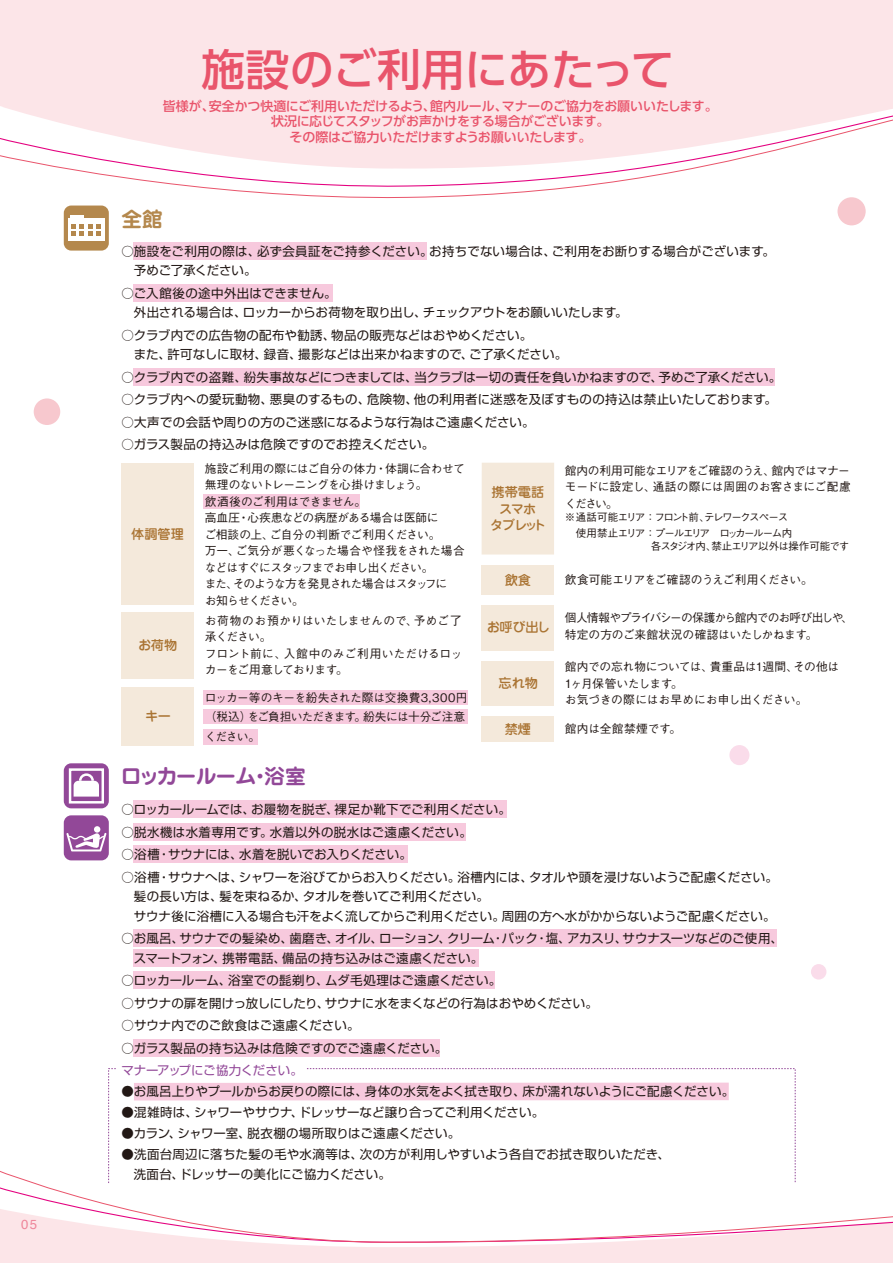
<style>
.page{position:relative;width:893px;height:1263px;background:#fff}
.page>*{position:absolute;margin:0;border:0;box-sizing:border-box;transform-origin:0 0}
.t1{font:500 43.5px "UD Shin Go Pro";letter-spacing:-.005em;color:#e9546b}
.t2{font:700 20.7px "Jun 501 Pro";letter-spacing:-.045em;color:#924898}
.t3{font:700 20.7px "Jun 501 Pro";color:#b4884d}
.t4{font:500 13.2px "Jun 34 Pro";letter-spacing:-.02em;color:#aa7433}
.t5{font:500 13.2px/16.6px "Jun 34 Pro";letter-spacing:-.075em;color:#aa7433;text-align:center}
.t6{font:13.2px "Helvetica";color:#ee869a}
.t7{font:500 12.9px/15.6px "UD Shin Go Pro";letter-spacing:-.015em;color:#e9546b;text-align:center}
.t8{font:12.45px/19.5px "Shin Go Pro";letter-spacing:.005em;color:#221815}
.t9{font:12.45px "Shin Go Pro";letter-spacing:-.005em;color:#924898}
.t10{font:500 11.7px/16.5px "Gothic BBB Pro";letter-spacing:-.04em;color:#221815}
.t11{font:500 11.7px/16.5px "Gothic BBB Pro";letter-spacing:-.005em;color:#221815}
.t12{font:500 11.7px "Gothic BBB Pro";letter-spacing:.005em;color:#221815}
.t13{font:500 10.5px/15.3px "Gothic BBB Pro";letter-spacing:-.11em;color:#221815}
.t14{font:500 10.5px "Gothic BBB Pro";letter-spacing:-.075em;color:#221815}
</style>
<div class="page">
<svg style="left:67px;top:169px;width:789px;height:30px"></svg>
<svg style="left:0;top:0;width:893px;height:169px;background:#fce7ea"></svg>
<div style="left:811px;top:964px;width:15px;height:15px;background:#fadcea;border-radius:50%"></div>
<div style="left:729px;top:745px;width:20px;height:20px;background:#fadcea;border-radius:50%"></div>
<div style="left:34px;top:398px;width:26px;height:27px;background:#f7c8ce;border-radius:50%"></div>
<div style="left:837px;top:197px;width:29px;height:28px;background:#f7c8ce;border-radius:50%"></div>
<div style="left:0;top:1251px;width:893px;height:12px;background:#fce5e8"></div>
<hr style="left:0;top:1248px;width:893px;height:3px;background:#fce5e8">
<svg style="left:0;top:1171px;width:893px;height:77px"></svg>
<div style="left:134px;top:285px;width:199px;height:17px;background:#f7c9dd"></div>
<div style="left:134px;top:242px;width:293px;height:18px;background:#f7c9dd"></div>
<div style="left:134px;top:368px;width:641px;height:17px;background:#f7c9dd"></div>
<div style="left:134px;top:800px;width:373px;height:18px;background:#f7c9dd"></div>
<div style="left:134px;top:823px;width:332px;height:17px;background:#f7c9dd"></div>
<div style="left:134px;top:930px;width:643px;height:17px;background:#f7c9dd"></div>
<div style="left:134px;top:949px;width:345px;height:18px;background:#f7c9dd"></div>
<div style="left:134px;top:1082px;width:595px;height:18px;background:#f7c9dd"></div>
<div style="left:134px;top:845px;width:274px;height:18px;background:#f7c9dd"></div>
<div style="left:134px;top:972px;width:361px;height:17px;background:#f7c9dd"></div>
<div style="left:134px;top:1039px;width:306px;height:18px;background:#f7c9dd"></div>
<div style="left:203px;top:690px;width:265px;height:15px;background:#f7c9dd"></div>
<div style="left:203px;top:494px;width:157px;height:15px;background:#f7c9dd"></div>
<div style="left:203px;top:709px;width:265px;height:15px;background:#f7c9dd"></div>
<div style="left:203px;top:729px;width:55px;height:15px;background:#f7c9dd"></div>
<div style="left:64px;top:763px;width:45px;height:45px;background:#924898;border-radius:7px"></div>
<svg style="left:74px;top:773px;width:25px;height:23px"></svg>
<div style="left:69px;top:768px;width:35px;height:35px;border:2px solid #fff"></div>
<div style="left:64px;top:815px;width:45px;height:45px;background:#924898;border-radius:7px"></div>
<div style="left:94px;top:826px;width:6px;height:7px;background:#fff;border-radius:50%"></div>
<svg style="left:66px;top:832px;width:41px;height:19px"></svg>
<div style="left:121px;top:463px;width:73px;height:142px;background:#f4e9db"></div>
<div style="left:121px;top:612px;width:73px;height:67px;background:#f4e9db"></div>
<div style="left:121px;top:688px;width:73px;height:58px;background:#f4e9db"></div>
<div style="left:482px;top:661px;width:72px;height:44px;background:#f4e9db"></div>
<div style="left:482px;top:605px;width:72px;height:45px;background:#f4e9db"></div>
<div style="left:482px;top:565px;width:72px;height:30px;background:#f4e9db"></div>
<div style="left:482px;top:716px;width:72px;height:26px;background:#f4e9db"></div>
<div style="left:482px;top:463px;width:72px;height:91px;background:#f4e9db"></div>
<svg style="left:108px;top:1068px;width:9px;height:116px"></svg>
<svg style="left:306px;top:1068px;width:490px;height:116px"></svg>
<div style="left:64px;top:206px;width:45px;height:45px;background:#b4884d;border-radius:7px"></div>
<div style="left:68px;top:219px;width:36px;height:22px;background:#fff"></div>
<hr style="left:70px;top:215px;width:14px;height:4px;background:#fff">
<svg style="left:71px;top:224px;width:30px;height:11px"></svg>
<p class="t6" style="left:21px;top:1214px;width:17px">05</p>
<h1 class="t1" style="left:201px;top:34px;width:474px">施設のご利用にあたって</h1>
<p class="t7" style="left:163px;top:98px;width:556px">皆様が、安全かつ快適にご利用いただけるよう、館内ルール、マナーのご協力をお願いいたします。状況に応じてスタッフがお声かけをする場合がございます。<br>その際はご協力いただけますようお願いいたします。</p>
<h2 class="t3" style="left:121px;top:203px;width:43px">全館</h2>
<p class="t8" style="left:121px;top:240px;width:655px">○施設をご利用の際は、必ず会員証をご持参ください。お持ちでない場合は、ご利用をお断りする場合がございます。　予めご了承ください。</p>
<p class="t8" style="left:121px;top:282px;width:508px">○ご入館後の途中外出はできません。<br>　外出される場合は、ロッカーからお荷物を取り出し、チェックアウトをお願いいたします。</p>
<p class="t8" style="left:121px;top:324px;width:447px">○クラブ内での広告物の配布や勧誘、物品の販売などはおやめください。<br>　また、許可なしに取材、録音、撮影などは出来かねますので、ご了承ください。</p>
<p class="t8" style="left:121px;top:366px;width:661px">○クラブ内での盗難、紛失事故などにつきましては、当クラブは一切の責任を負いかねますので、予めご了承ください。</p>
<p class="t8" style="left:121px;top:388px;width:657px">○クラブ内への愛玩動物、悪臭のするもの、危険物、他の利用者に迷惑を及ぼすものの持込は禁止いたしております。</p>
<p class="t8" style="left:121px;top:411px;width:415px">○大声での会話や周りの方のご迷惑になるような行為はご遠慮ください。</p>
<p class="t8" style="left:121px;top:433px;width:314px">○ガラス製品の持込みは危険ですのでお控えください。</p>
<p class="t4" style="left:131px;top:523px;width:54px">体調管理</p>
<p class="t4" style="left:138px;top:635px;width:41px">お荷物</p>
<p class="t4" style="left:145px;top:706px;width:27px">キー</p>
<p class="t10" style="left:205px;top:459px;width:261px">施設ご利用の際にはご自分の体力・体調に合わせて無理のないトレーニングを心掛けましょう。<br>飲酒後のご利用はできません。<br>高血圧・心疾患などの病歴がある場合は医師に<br>ご相談の上、ご自分の判断でご利用ください。<br>万一、ご気分が悪くなった場合や怪我をされた場合などはすぐにスタッフまでお申し出ください。<br>また、そのような方を発見された場合はスタッフに<br>お知らせください。</p>
<p class="t11" style="left:205px;top:611px;width:259px">お荷物のお預かりはいたしませんので、予めご了承ください。<br>フロント前に、入館中のみご利用いただけるロッカーをご用意しております。</p>
<p class="t10" style="left:205px;top:686px;width:264px;line-height:19.5px">ロッカー等のキーを紛失された際は交換費3,300円（税込）をご負担いただきます。紛失には十分ご注意ください。</p>
<p class="t5" style="left:490px;top:483px;width:58px">携帯電話スマホ<br>タブレット</p>
<p class="t10" style="left:565px;top:461px;width:287px;text-align:justify">館内の利用可能なエリアをご確認のうえ、館内ではマナーモードに設定し、通話の際には周囲のお客さまにご配慮ください。</p>
<p class="t13" style="left:565px;top:508px;width:229px">※通話可能エリア ： フロント前、テレワークスペース　使用禁止エリア ： プールエリア　ロッカールーム内</p>
<p class="t14" style="left:565px;top:538px;width:286px">　　　　　　　 各スタジオ内、禁止エリア以外は操作可能です</p>
<p class="t4" style="left:505px;top:570px;width:28px">飲食</p>
<p class="t10" style="left:565px;top:570px;width:250px">飲食可能エリアをご確認のうえご利用ください。</p>
<p class="t4" style="left:487px;top:617px;width:65px">お呼び出し</p>
<p class="t10" style="left:565px;top:608px;width:290px">個人情報やプライバシーの保護から館内でのお呼び出しや、特定の方のご来館状況の確認はいたしかねます。</p>
<p class="t4" style="left:499px;top:672px;width:41px">忘れ物</p>
<p class="t10" style="left:565px;top:657px;width:276px">館内での忘れ物については、貴重品は1週間、その他は<br>1ヶ月保管いたします。<br>お気づきの際にはお早めにお申し出ください。</p>
<p class="t4" style="left:505px;top:719px;width:28px">禁煙</p>
<p class="t12" style="left:565px;top:719px;width:118px">館内は全館禁煙です。</p>
<h2 class="t2" style="left:121px;top:760px;width:187px">ロッカールーム・浴室</h2>
<p class="t8" style="left:121px;top:798px;width:391px">○ロッカールームでは、お履物を脱ぎ、裸足か靴下でご利用ください。</p>
<p class="t8" style="left:121px;top:821px;width:352px">○脱水機は水着専用です。水着以外の脱水はご遠慮ください。</p>
<p class="t8" style="left:121px;top:843px;width:292px">○浴槽・サウナには、水着を脱いでお入りください。</p>
<p class="t8" style="left:121px;top:866px;width:658px">○浴槽・サウナへは、シャワーを浴びてからお入りください。浴槽内には、タオルや頭を浸けないようご配慮ください。　髪の長い方は、髪を束ねるか、タオルを巻いてご利用ください。<br>　サウナ後に浴槽に入る場合も汗をよく流してからご利用ください。周囲の方へ水がかからないようご配慮ください。</p>
<p class="t8" style="left:121px;top:927px;width:663px">○お風呂、サウナでの髪染め、歯磨き、オイル、ローション、クリーム・パック・塩、アカスリ、サウナスーツなどのご使用、　スマートフォン、携帯電話、備品の持ち込みはご遠慮ください。</p>
<p class="t8" style="left:121px;top:969px;width:381px">○ロッカールーム、浴室での髭剃り、ムダ毛処理はご遠慮ください。</p>
<p class="t8" style="left:121px;top:992px;width:478px">○サウナの扉を開けっ放しにしたり、サウナに水をまくなどの行為はおやめください。</p>
<p class="t8" style="left:121px;top:1014px;width:240px">○サウナ内でのご飲食はご遠慮ください。</p>
<p class="t8" style="left:121px;top:1037px;width:327px">○ガラス製品の持ち込みは危険ですのでご遠慮ください。</p>
<p class="t9" style="left:121px;top:1060px;width:183px">マナーアップにご協力ください。</p>
<p class="t8" style="left:121px;top:1080px;width:614px">●お風呂上りやプールからお戻りの際には、身体の水気をよく拭き取り、床が濡れないようにご配慮ください。</p>
<p class="t8" style="left:121px;top:1101px;width:424px">●混雑時は、シャワーやサウナ、ドレッサーなど譲り合ってご利用ください。</p>
<p class="t8" style="left:121px;top:1122px;width:340px">●カラン、シャワー室、脱衣棚の場所取りはご遠慮ください。</p>
<p class="t8" style="left:121px;top:1143px;width:550px">●洗面台周辺に落ちた髪の毛や水滴等は、次の方が利用しやすいよう各自でお拭き取りいただき、　洗面台、ドレッサーの美化にご協力ください。</p>
</div>
